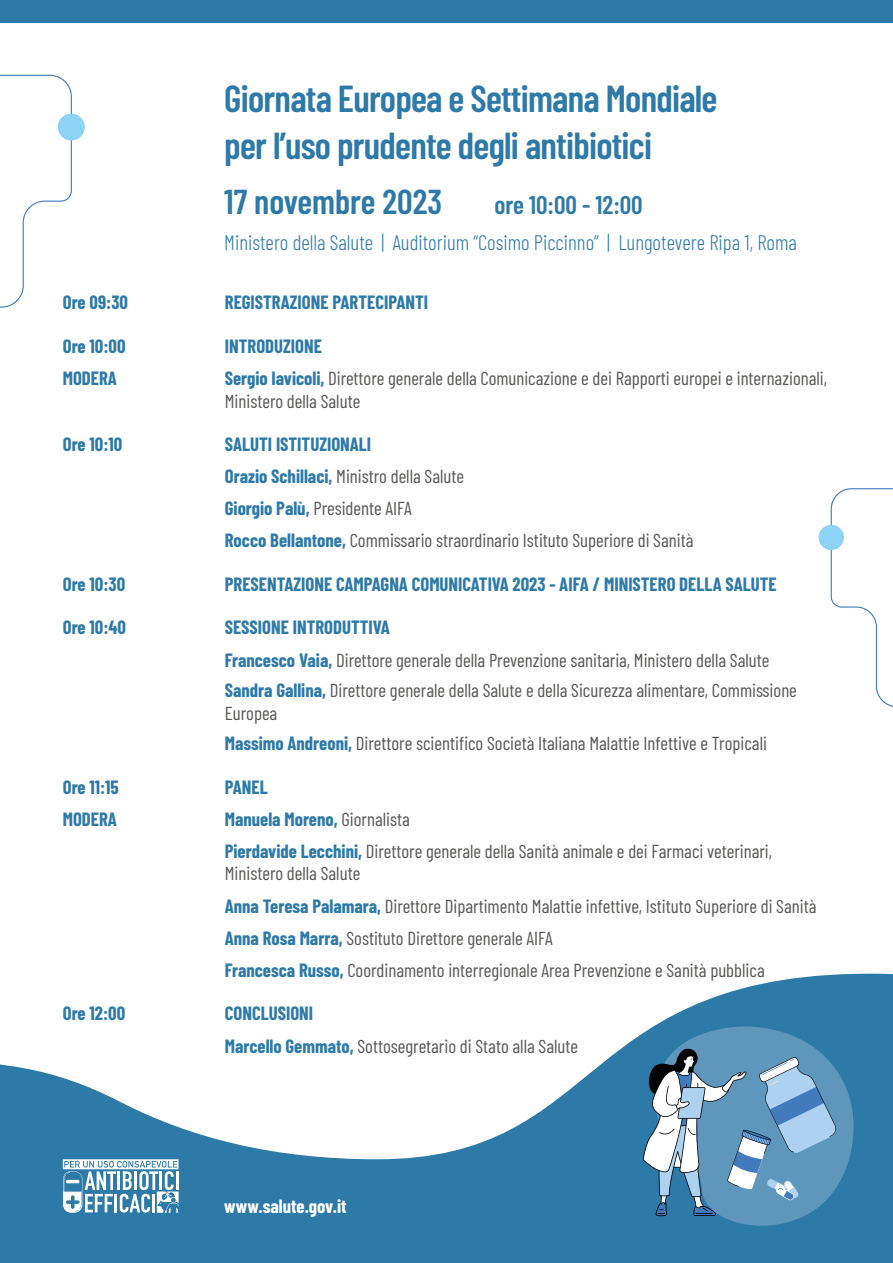
<style>
.page{position:relative;width:893px;height:1263px;background:#fff}
.page>*{position:absolute;margin:0;border:0;box-sizing:border-box;transform-origin:0 0}
.t1{font:600 37.5px/46.5px "Barlow Condensed";letter-spacing:-.02em;color:#2d79a8}
.t2{font:600 34.5px "Barlow Condensed";color:#2d79a8}
.t3{font:600 25.5px "Barlow Condensed";color:#2d79a8}
.t4{font:300 21px "Barlow Condensed";color:#2d79a8}
.t5{font:18.75px/32.1px "Barlow Condensed";color:#575756}
.t6{font:700 18.75px "Barlow Condensed";color:#2d79a8}
.t7{font:700 18.75px "Barlow Condensed";color:#fff}
.s1{font-weight:700;color:#2d79a8}
</style>
<div class="page">
<svg style="left:0;top:973px;width:893px;height:290px;fill:#2d79a8"></svg>
<div style="left:0;top:0;width:893px;height:22px;background:#2d79a8"></div>
<svg style="left:639px;top:1026px;width:224px;height:200px;background:#6598bb"></svg>
<svg style="left:0;top:74px;width:72px;height:234px"></svg>
<div style="left:58px;top:114px;width:27px;height:27px;background:#8dd3f6;border-radius:50%"></div>
<svg style="left:830px;top:488px;width:63px;height:219px"></svg>
<div style="left:819px;top:525px;width:25px;height:25px;background:#8dd3f6;border-radius:50%"></div>
<svg style="left:63px;top:1159px;width:116px;height:54px"></svg>
<h1 class="t1" style="left:224px;top:73px;width:495px">Giornata Europea e Settimana Mondiale per l’uso prudente degli antibiotici</h1>
<h2 class="t2" style="left:224px;top:177px;width:219px">17 novembre 2023</h2>
<h3 class="t3" style="left:494px;top:187px;width:150px">ore 10:00 - 12:00</h3>
<p class="t4" style="left:224px;top:228px;width:574px">Ministero della Salute | Auditorium “Cosimo Piccinno” | Lungotevere Ripa 1, Roma</p>
<p class="t6" style="left:63px;top:289px;width:67px">Ore 09:30</p>
<p class="t6" style="left:225px;top:289px;width:205px">REGISTRAZIONE PARTECIPANTI</p>
<p class="t6" style="left:63px;top:333px;width:64px">Ore 10:00</p>
<p class="t6" style="left:225px;top:333px;width:99px">INTRODUZIONE</p>
<p class="t6" style="left:63px;top:365px;width:56px">MODERA</p>
<p class="t5" style="left:225px;top:366px;width:604px;line-height:22.5px"><span class="s1">Sergio Iavicoli,</span> Direttore generale della Comunicazione e dei Rapporti europei e internazionali,<br>Ministero della Salute</p>
<p class="t6" style="left:63px;top:431px;width:61px">Ore 10:10</p>
<p class="t5" style="left:225px;top:427px;width:470px"><span class="s1">SALUTI ISTITUZIONALI<br>Orazio Schillaci,</span> Ministro della Salute<br><span class="s1">Giorgio Palù,</span> Presidente AIFA<br><span class="s1">Rocco Bellantone,</span> Commissario straordinario Istituto Superiore di Sanità</p>
<p class="t6" style="left:63px;top:571px;width:64px">Ore 10:30</p>
<p class="t6" style="left:225px;top:571px;width:553px">PRESENTAZIONE CAMPAGNA COMUNICATIVA 2023 - AIFA / MINISTERO DELLA SALUTE</p>
<p class="t6" style="left:63px;top:614px;width:65px">Ore 10:40</p>
<p class="t5" style="left:225px;top:611px;width:574px;line-height:31.3px"><span class="s1">SESSIONE INTRODUTTIVA<br>Francesco Vaia,</span> Direttore generale della Prevenzione sanitaria, Ministero della Salute<br><span class="s1">Sandra Gallina,</span> Direttore generale della Salute e della Sicurezza alimentare, Commissione</p>
<p class="t5" style="left:225px;top:696px;width:544px;line-height:30.6px">Europea<br><span class="s1">Massimo Andreoni,</span> Direttore scientifico Società Italiana Malattie Infettive e Tropicali</p>
<p class="t6" style="left:63px;top:774px;width:57px">Ore 11:15</p>
<p class="t6" style="left:225px;top:774px;width:44px">PANEL</p>
<p class="t6" style="left:63px;top:806px;width:56px">MODERA</p>
<p class="t5" style="left:225px;top:802px;width:549px"><span class="s1">Manuela Moreno,</span> Giornalista<br><span class="s1">Pierdavide Lecchini,</span> Direttore generale della Sanità animale e dei Farmaci veterinari,</p>
<p class="t5" style="left:225px;top:856px;width:593px">Ministero della Salute<br><span class="s1">Anna Teresa Palamara,</span> Direttore Dipartimento Malattie infettive, Istituto Superiore di Sanità <span class="s1">Anna Rosa Marra,</span> Sostituto Direttore generale AIFA<br><span class="s1">Francesca Russo,</span> Coordinamento interregionale Area Prevenzione e Sanità pubblica</p>
<p class="t6" style="left:63px;top:1000px;width:64px">Ore 12:00</p>
<p class="t5" style="left:225px;top:996px;width:355px"><span class="s1">CONCLUSIONI<br>Marcello Gemmato,</span> Sottosegretario di Stato alla Salute</p>
<p class="t7" style="left:224px;top:1193px;width:124px">www.salute.gov.it</p>
</div>
